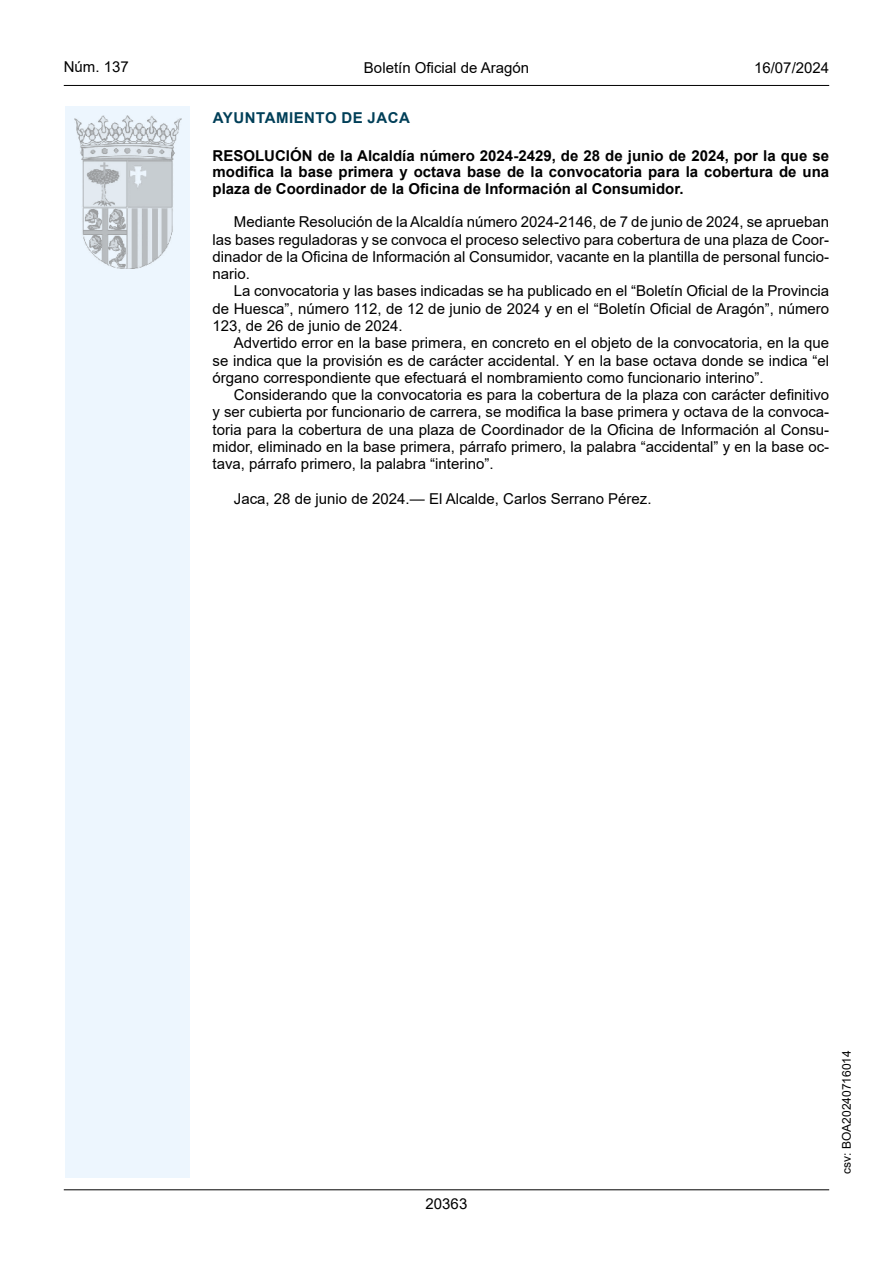
<style>
.page{position:relative;width:893px;height:1263px;background:#fff}
.page>*{position:absolute;margin:0;border:0;box-sizing:border-box;transform-origin:0 0}
.inicio_de_parrafo{font:15px/17.2px "Arial";color:#000;text-align:justify}
.Titulo_text{font:700 15px/16.5px "Arial";color:#000;text-align:justify}
.estilo_head-c{font:15px "Arial";color:#000}
.emisor_text{font:15px "Arial Bold MT2";letter-spacing:.035em;color:#003f58}
.estilo_head-d{font:15px "Arial MT2";color:#000}
.estilo_head-i{font:15px "Arial MT2";color:#000}
.numero_pagina{font:15px "Arial MT2";color:#000}
.estilo_head-i-2{font:12px "Arial MT2";color:#000}
.s1{font-family:"Arial Bold MT2";font-weight:400}
</style>
<div class="page">
<div style="left:65px;top:106px;width:125px;height:1072px;background:#edf6fe"></div>
<img style="left:75px;top:115px;width:106px;height:153px">
<hr style="left:64px;top:85px;width:765px;height:1px;background:#000">
<hr style="left:64px;top:1189px;width:765px;height:1px;background:#000">
<p class="estilo_head-i" style="left:64px;top:57px;width:67px">Núm. 137</p>
<p class="estilo_head-c" style="left:364px;top:57px;width:167px">Boletín Oficial de Aragón</p>
<p class="estilo_head-d" style="left:754px;top:57px;width:77px">16/07/2024</p>
<h5 class="emisor_text" style="left:213px;top:107px;width:198px">AYUNTAMIENTO DE JACA</h5>
<p class="Titulo_text" style="left:213px;top:147px;width:618px"><span class="s1">RESOLUCIÓN de la Alcaldía número 2024-2429, de 28 de junio de 2024, por la que se </span>modifica la base primera y octava base de la convocatoria para la cobertura de una plaza de Coordinador de la Oficina de Información al Consumidor.</p>
<p class="inicio_de_parrafo" style="left:213px;top:213px;width:618px;text-indent:21px">Mediante Resolución de la Alcaldía número 2024-2146, de 7 de junio de 2024, se aprueban las bases reguladoras y se convoca el proceso selectivo para cobertura de una plaza de Coor&shy;dinador de la Oficina de Información al Consumidor, vacante en la plantilla de personal funcio&shy;nario.</p>
<p class="inicio_de_parrafo" style="left:213px;top:282px;width:618px;text-indent:21px">La convocatoria y las bases indicadas se ha publicado en el “Boletín Oficial de la Provincia de Huesca”, número 112, de 12 de junio de 2024 y en el “Boletín Oficial de Aragón”, número 123, de 26 de junio de 2024.</p>
<p class="inicio_de_parrafo" style="left:213px;top:334px;width:618px;text-indent:21px">Advertido error en la base primera, en concreto en el objeto de la convocatoria, en la que se indica que la provisión es de carácter accidental. Y en la base octava donde se indica “el órgano correspondiente que efectuará el nombramiento como funcionario interino”.</p>
<p class="inicio_de_parrafo" style="left:213px;top:386px;width:618px;text-indent:21px">Considerando que la convocatoria es para la cobertura de la plaza con carácter definitivo y ser cubierta por funcionario de carrera, se modifica la base primera y octava de la convoca&shy;toria para la cobertura de una plaza de Coordinador de la Oficina de Información al Consu&shy;midor, eliminado en la base primera, párrafo primero, la palabra “accidental” y en la base oc&shy;tava, párrafo primero, la palabra “interino”.</p>
<p class="inicio_de_parrafo" style="left:234px;top:490px;width:419px">Jaca, 28 de junio de 2024.— El Alcalde, Carlos Serrano Pérez.</p>
<p class="numero_pagina" style="left:426px;top:1193px;width:43px">20363</p>
<p class="estilo_head-i-2" style="left:838px;top:1174px;width:125px;rotate:-90deg">csv: BOA20240716014</p>
</div>
